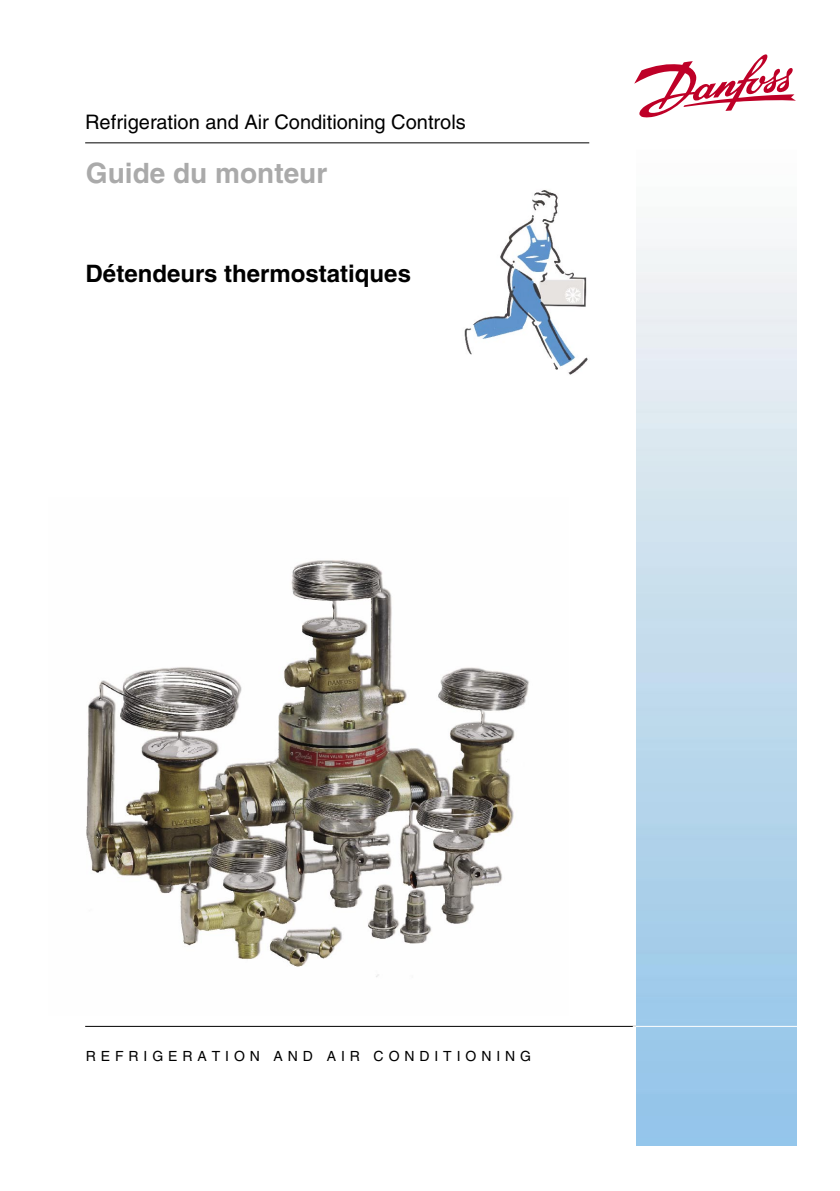
<style>
.page{position:relative;width:840px;height:1191px;background:#fff}
.page>*{position:absolute;margin:0;border:0;box-sizing:border-box;transform-origin:0 0}
.t1{font:700 28px "Helvetica";color:#aaa}
.t2{font:700 24px "Helvetica";color:#000}
.t3{font:20px "Helvetica";color:#000}
.t4{font:14px "Helvetica";letter-spacing:.35em;color:#000}
</style>
<div class="page">
<img style="left:464px;top:190px;width:124px;height:185px">
<hr style="left:85px;top:142px;width:504px;height:1px;background:#000">
<hr style="left:85px;top:1025px;width:556px;height:1px;background:#000">
<svg style="left:634px;top:54px;width:161px;height:63px"></svg>
<hr style="left:632px;top:1025px;width:165px;height:1px;background:#fff">
<img style="left:86px;top:560px;width:443px;height:417px">
<p class="t3" style="left:85px;top:110px;width:382px">Refrigeration and Air Conditioning Controls</p>
<h1 class="t1" style="left:86px;top:156px;width:243px">Guide du monteur</h1>
<p class="t2" style="left:86px;top:259px;width:327px">Détendeurs thermostatiques</p>
<p class="t4" style="left:86px;top:1048px;width:446px">REFRIGERATION AND AIR CONDITIONING</p>
</div>
